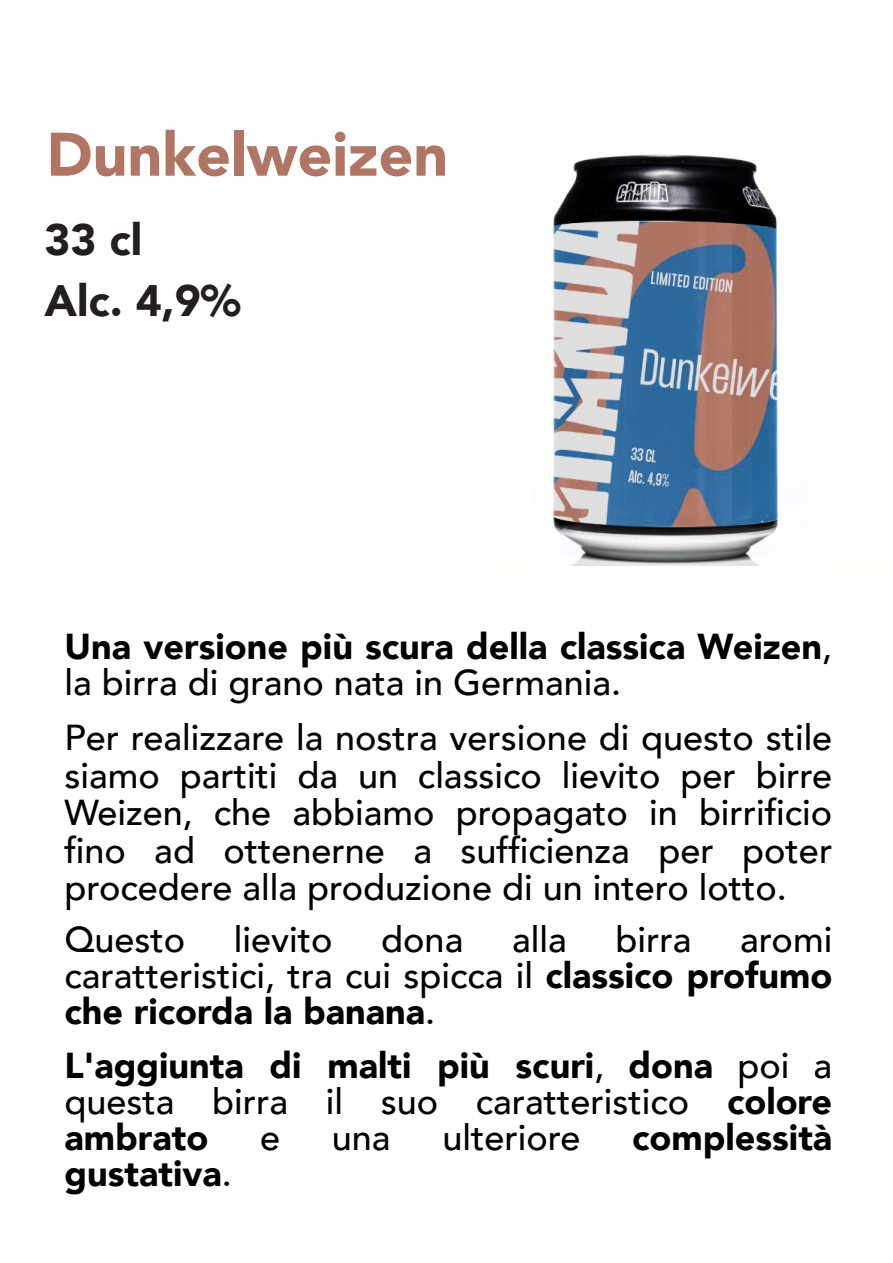
<style>
.page{position:relative;width:893px;height:1263px;background:#fff}
.page>*{position:absolute;margin:0;border:0;box-sizing:border-box;transform-origin:0 0}
.t1{font:900 60.75px "Avenir";color:#b07563}
.t2{font:900 43.95px "Avenir";color:#231f20}
.t3{font:500 36px "Avenir";color:#000}
.t4{font:900 36px "Avenir";color:#000}
.s1{font-weight:500}
.s2{font-weight:900}
</style>
<div class="page">
<img style="left:553px;top:154px;width:226px;height:412px">
<p class="t1" style="left:46px;top:115px;width:403px">Dunkelweizen</p>
<p class="t2" style="left:45px;top:211px;width:99px">33 cl</p>
<p class="t2" style="left:45px;top:272px;width:198px">Alc. 4,9%</p>
<p class="t4" style="left:64px;top:623px;width:769px">Una versione più scura della classica Weizen<span class="s1">,</span></p>
<p class="t3" style="left:64px;top:659px;width:558px">la birra di grano nata in Germania.</p>
<p class="t3" style="left:64px;top:714px;width:769px">Per realizzare la nostra versione di questo stile</p>
<p class="t3" style="left:64px;top:751px;width:769px">siamo partiti da un classico lievito per birre</p>
<p class="t3" style="left:64px;top:789px;width:769px">Weizen, che abbiamo propagato in birrificio</p>
<p class="t3" style="left:64px;top:826px;width:769px">fino ad ottenerne a sufficienza per poter</p>
<p class="t3" style="left:64px;top:864px;width:724px">procedere alla produzione di un intero lotto.</p>
<p class="t3" style="left:64px;top:915px;width:122px">Questo</p>
<p class="t3" style="left:234px;top:915px;width:100px">lievito</p>
<p class="t3" style="left:381px;top:915px;width:84px">dona</p>
<p class="t3" style="left:512px;top:915px;width:56px">alla</p>
<p class="t3" style="left:615px;top:915px;width:77px">birra</p>
<p class="t3" style="left:740px;top:915px;width:94px">aromi</p>
<p class="t3" style="left:64px;top:951px;width:769px">caratteristici, tra cui spicca il <span class="s2">classico profumo</span></p>
<p class="t4" style="left:64px;top:987px;width:372px">che ricorda la banana<span class="s1">.</span></p>
<p class="t4" style="left:64px;top:1042px;width:541px">L'aggiunta di malti più scuri<span class="s1">,</span></p>
<p class="t4" style="left:629px;top:1042px;width:86px">dona</p>
<p class="t3" style="left:737px;top:1042px;width:96px">poi a</p>
<p class="t3" style="left:64px;top:1078px;width:626px">questa birra il suo caratteristico</p>
<p class="t4" style="left:727px;top:1078px;width:107px">colore</p>
<p class="t4" style="left:64px;top:1114px;width:145px">ambrato</p>
<p class="t3" style="left:260px;top:1114px;width:22px">e</p>
<p class="t3" style="left:332px;top:1114px;width:60px">una</p>
<p class="t3" style="left:442px;top:1114px;width:140px">ulteriore</p>
<p class="t4" style="left:632px;top:1114px;width:202px">complessità</p>
<p class="t4" style="left:64px;top:1150px;width:169px">gustativa<span class="s1">.</span></p>
</div>
